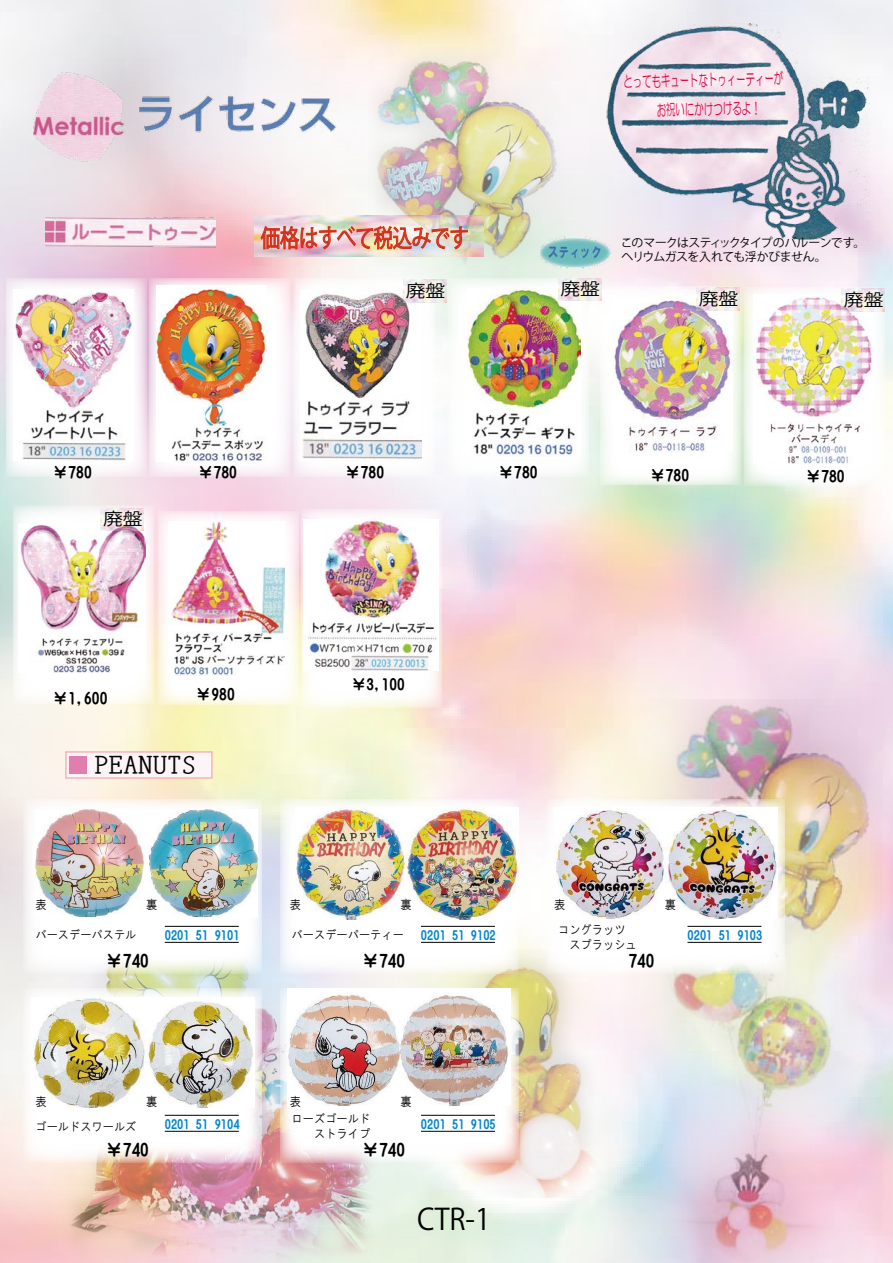
<style>
.page{position:relative;width:893px;height:1263px;background:#fff}
.page>*{position:absolute;margin:0;border:0;box-sizing:border-box;transform-origin:0 0}
.t1{font:29.25px "Koz Go Pro";color:#000;scale:.96 1}
.t2{font:24.15px "Koz Go Pro";color:#d2311c;scale:.79 1}
.t3{font:23.25px "CR Cand G Reithic";color:#000;scale:1.25 1}
.t4{font:17.25px "Yenti EG Extra SJIS";color:#000}
.t5{font:16.95px "Koz Go Pro";color:#000;scale:1.16 1}
.t6{font:15.6px "Yenti EG Extra SJIS";color:#000}
.t7{font:15.6px "HG Maru Gothic MPRO";color:#dc013e;scale:.61 1}
.t8{font:15.45px "HG Maru Gothic MPRO";color:#dc013e;scale:.61 1}
.t9{font:15.3px "Yenti EG Extra SJIS";color:#000}
.t10{font:12.45px "HG Gothic M";color:#000;scale:.9 1}
.t11{font:12.45px "Yenti EG Extra SJIS";color:#0086cd}
.t12{font:11.85px/14.2px "Koz Go Pro";letter-spacing:-.05em;color:#000}
</style>
<div class="page">
<img style="left:0;top:0;width:893px;height:1263px">
<p class="t8" style="left:623px;top:74px;width:263px;rotate:-1deg">とってもキュートなトゥィーティーが</p>
<h2 class="t2" style="left:261px;top:222px;width:265px">価格はすべて税込みです</h2>
<p class="t7" style="left:656px;top:102px;width:172px;rotate:-1deg">お祝いにかけつけるよ！</p>
<p class="t12" style="left:621px;top:236px;width:246px">このマークはスティックタイプのバルーンです。ヘリウムガスを入れても浮かびません。</p>
<h3 class="t5" style="left:561px;top:278px;width:36px">廃盤</h3>
<h3 class="t5" style="left:406px;top:280px;width:36px">廃盤</h3>
<h3 class="t5" style="left:699px;top:288px;width:36px">廃盤</h3>
<h3 class="t5" style="left:844px;top:289px;width:36px">廃盤</h3>
<p class="t6" style="left:53px;top:464px;width:40px">￥780</p>
<p class="t6" style="left:198px;top:464px;width:40px">￥780</p>
<p class="t6" style="left:345px;top:464px;width:40px">￥780</p>
<p class="t6" style="left:499px;top:464px;width:40px">￥780</p>
<p class="t6" style="left:650px;top:468px;width:40px">￥780</p>
<p class="t6" style="left:806px;top:469px;width:40px">￥780</p>
<h3 class="t5" style="left:103px;top:508px;width:36px">廃盤</h3>
<p class="t6" style="left:53px;top:690px;width:56px">￥1,600</p>
<p class="t6" style="left:196px;top:687px;width:40px">￥980</p>
<h3 class="t3" style="left:94px;top:753px;width:83px">PEANUTS</h3>
<p class="t9" style="left:351px;top:676px;width:55px">￥3,100</p>
<p class="t10" style="left:35px;top:898px;width:14px">表</p>
<p class="t10" style="left:146px;top:898px;width:14px">裏</p>
<p class="t10" style="left:290px;top:898px;width:14px">表</p>
<p class="t10" style="left:401px;top:898px;width:14px">裏</p>
<p class="t10" style="left:35px;top:928px;width:114px">バースデーパステル</p>
<p class="t11" style="left:165px;top:928px;width:76px">0201 51 9101</p>
<p class="t10" style="left:292px;top:928px;width:126px">バースデーパーティー</p>
<p class="t11" style="left:421px;top:928px;width:76px">0201 51 9102</p>
<h3 class="t4" style="left:106px;top:952px;width:44px">￥740</h3>
<h3 class="t4" style="left:362px;top:952px;width:44px">￥740</h3>
<p class="t10" style="left:35px;top:1095px;width:14px">表</p>
<p class="t10" style="left:146px;top:1095px;width:14px">裏</p>
<p class="t10" style="left:290px;top:1095px;width:14px">表</p>
<p class="t10" style="left:401px;top:1095px;width:14px">裏</p>
<p class="t10" style="left:35px;top:1120px;width:114px">ゴールドスワールズ</p>
<p class="t11" style="left:165px;top:1117px;width:76px">0201 51 9104</p>
<p class="t10" style="left:292px;top:1112px;width:89px">ローズゴールド</p>
<p class="t11" style="left:421px;top:1117px;width:76px">0201 51 9105</p>
<p class="t10" style="left:292px;top:1127px;width:89px">　　ストライプ</p>
<h3 class="t4" style="left:106px;top:1141px;width:44px">￥740</h3>
<h3 class="t4" style="left:362px;top:1141px;width:44px">￥740</h3>
<h1 class="t1" style="left:417px;top:1200px;width:78px">CTR-1</h1>
<p class="t10" style="left:554px;top:898px;width:14px">表</p>
<p class="t10" style="left:665px;top:898px;width:14px">裏</p>
<p class="t10" style="left:558px;top:923px;width:76px">コングラッツ</p>
<p class="t11" style="left:687px;top:928px;width:76px">0201 51 9103</p>
<p class="t10" style="left:558px;top:938px;width:89px">　スプラッシュ</p>
<h3 class="t4" style="left:629px;top:952px;width:27px">740</h3>
</div>
